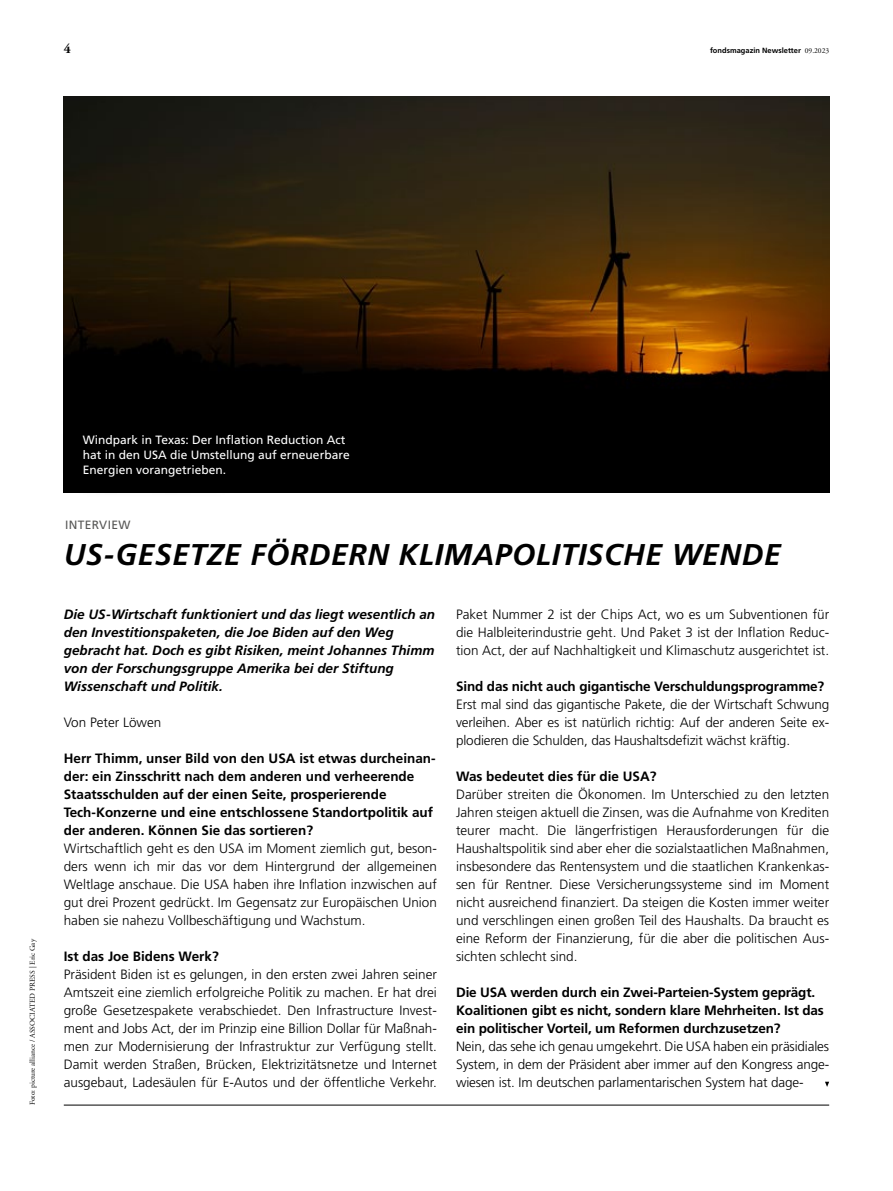
<style>
.page{position:relative;width:893px;height:1191px;background:#fff}
.page>*{position:absolute;margin:0;border:0;box-sizing:border-box;transform-origin:0 0}
.t1{font:italic 700 30px "Deka Frutiger Mac";letter-spacing:.02em;color:#000}
.t2{font:300 13.5px/18px "Deka Frutiger Mac";color:#000;text-align:justify}
.t3{font:700 13.5px/18px "Deka Frutiger Mac";color:#000}
.t4{font:italic 700 13.5px/18px "Deka Frutiger Mac";color:#000}
.t5{font:700 13.5px "Deka A Garamond Mac";color:#000}
.t6{font:12px/15px "Deka Frutiger Mac";color:#fff}
.t7{font:12px "Deka Frutiger Mac";letter-spacing:.03em;color:#575756}
.t8{font:7.5px "Deka A Garamond Mac";color:#000}
.t9{font:700 7.5px "Deka Frutiger Mac";color:#000}
.s1{font-family:"Deka A Garamond Mac";font-weight:400}
</style>
<div class="page">
<hr style="left:64px;top:1104px;width:765px;height:1px;background:#000">
<img style="left:64px;top:97px;width:765px;height:396px">
<svg style="left:825px;top:1081px;width:4px;height:6px"></svg>
<div style="left:60px;top:411px;width:312px;height:88px;background:#000"></div>
<p class="t5" style="left:64px;top:41px;width:9px">4</p>
<p class="t9" style="left:710px;top:46px;width:121px">fondsmagazin Newsletter <span class="s1">09.2023</span></p>
<p class="t8" style="left:28px;top:1105px;width:167px;rotate:-90deg">Foto: picture alliance / ASSOCIATED PRESS | Eric Gay</p>
<p class="t6" style="left:83px;top:432px;width:268px">Windpark in Texas: Der Inflation Reduction Act hat in den USA die Umstellung auf erneuerbare<br>Energien vorangetrieben.</p>
<p class="t7" style="left:65px;top:518px;width:67px">INTERVIEW</p>
<h1 class="t1" style="left:64px;top:538px;width:718px">US-GESETZE FÖRDERN KLIMAPOLITISCHE WENDE</h1>
<p class="t4" style="left:64px;top:605px;width:373px">Die US-Wirtschaft funktioniert und das liegt wesentlich an den Investitionspaketen, die Joe Biden auf den Weg gebracht hat. Doch es gibt Risiken, meint Johannes Thimm von der Forschungsgruppe Amerika bei der Stiftung Wissenschaft und Politik.</p>
<p class="t2" style="left:64px;top:713px;width:99px">Von Peter Löwen</p>
<p class="t3" style="left:64px;top:749px;width:373px">Herr Thimm, unser Bild von den USA ist etwas durcheinan&shy;der: ein Zinsschritt nach dem anderen und verheerende Staatsschulden auf der einen Seite, prosperierende Tech-Konzerne und eine entschlossene Standortpolitik auf der anderen. Können Sie das sortieren?</p>
<p class="t2" style="left:64px;top:839px;width:375px">Wirtschaftlich geht es den USA im Moment ziemlich gut, beson&shy;ders wenn ich mir das vor dem Hintergrund der allgemeinen Weltlage anschaue. Die USA haben ihre Inflation inzwischen auf gut drei Prozent gedrückt. Im Gegensatz zur Europäischen Union haben sie nahezu Vollbeschäftigung und Wachstum.</p>
<p class="t3" style="left:64px;top:947px;width:157px">Ist das Joe Bidens Werk?</p>
<p class="t2" style="left:64px;top:965px;width:375px">Präsident Biden ist es gelungen, in den ersten zwei Jahren seiner Amtszeit eine ziemlich erfolgreiche Politik zu machen. Er hat drei große Gesetzespakete verabschiedet. Den Infrastructure Invest&shy;ment and Jobs Act, der im Prinzip eine Billion Dollar für Maßnah&shy;men zur Modernisierung der Infrastruktur zur Verfügung stellt.<br>Damit werden Straßen, Brücken, Elektrizitätsnetze und Internet ausgebaut, Ladesäulen für E-Autos und der öffentliche Verkehr.</p>
<p class="t2" style="left:456px;top:605px;width:375px">Paket Nummer 2 ist der Chips Act, wo es um Subventionen für die Halbleiterindustrie geht. Und Paket 3 ist der Inflation Reduc&shy;tion Act, der auf Nachhaltigkeit und Klimaschutz ausgerichtet ist.</p>
<p class="t3" style="left:456px;top:677px;width:370px">Sind das nicht auch gigantische Verschuldungsprogramme?</p>
<p class="t2" style="left:456px;top:695px;width:375px">Erst mal sind das gigantische Pakete, die der Wirtschaft Schwung verleihen. Aber es ist natürlich richtig: Auf der anderen Seite ex&shy;plodieren die Schulden, das Haushaltsdefizit wächst kräftig.</p>
<p class="t3" style="left:456px;top:767px;width:202px">Was bedeutet dies für die USA?</p>
<p class="t2" style="left:456px;top:785px;width:375px">Darüber streiten die Ökonomen. Im Unterschied zu den letzten Jahren steigen aktuell die Zinsen, was die Aufnahme von Krediten teurer macht. Die längerfristigen Herausforderungen für die Haushaltspolitik sind aber eher die sozialstaatlichen Maßnahmen, insbesondere das Rentensystem und die staatlichen Krankenkas&shy;sen für Rentner. Diese Versicherungssysteme sind im Moment nicht ausreichend finanziert. Da steigen die Kosten immer weiter und verschlingen einen großen Teil des Haushalts. Da braucht es eine Reform der Finanzierung, für die aber die politischen Aus&shy;sichten schlecht sind.</p>
<p class="t3" style="left:456px;top:983px;width:369px">Die USA werden durch ein Zwei-Parteien-System geprägt.<br>Koalitionen gibt es nicht, sondern klare Mehrheiten. Ist das ein politischer Vorteil, um Reformen durchzusetzen?</p>
<p class="t2" style="left:456px;top:1037px;width:375px">Nein, das sehe ich genau umgekehrt. Die USA haben ein präsidiales System, in dem der Präsident aber immer auf den Kongress ange&shy;wiesen ist. Im deutschen parlamentarischen System hat dage-</p>
</div>
